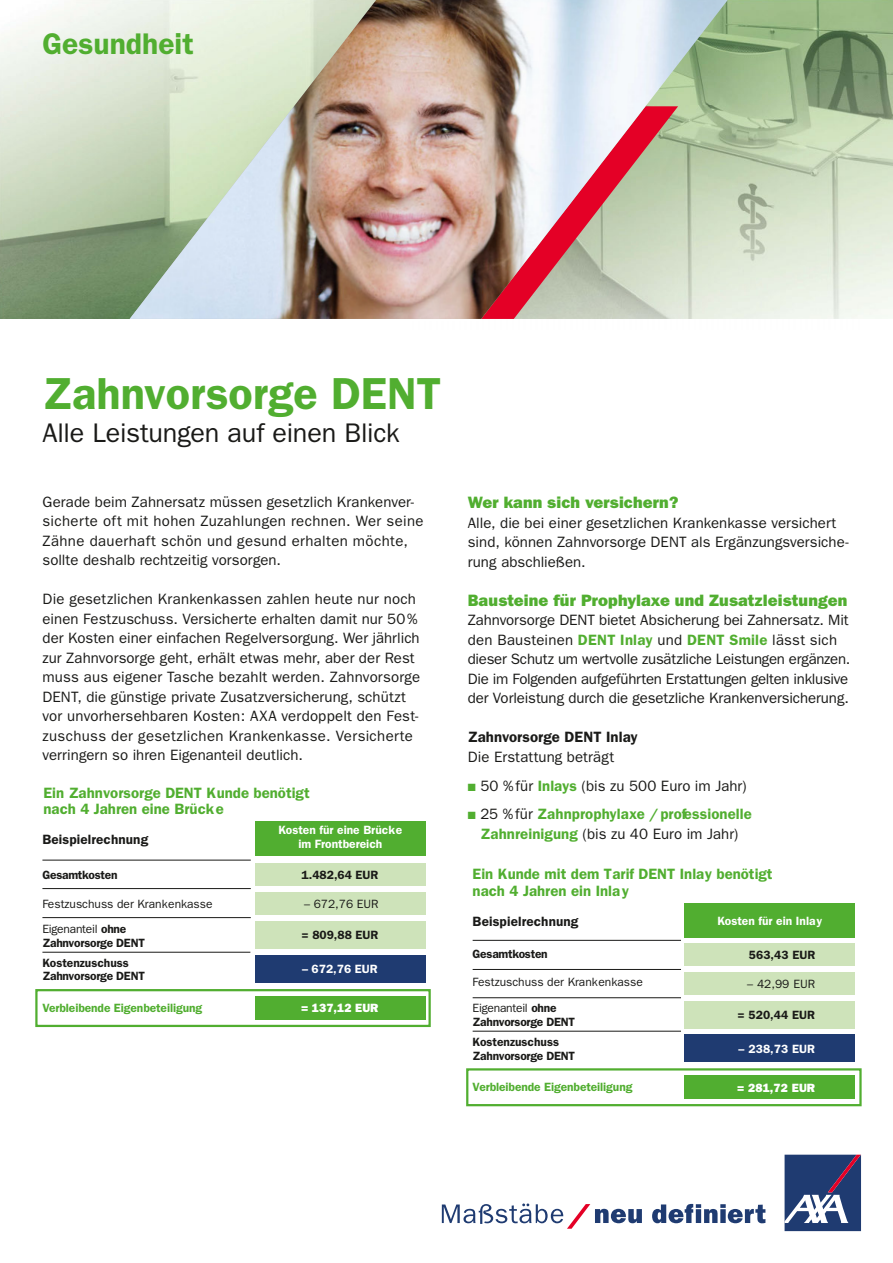
<style>
.page{position:relative;width:893px;height:1263px;background:#fff}
.page>*{position:absolute;margin:0;border:0;box-sizing:border-box;transform-origin:0 0}
.t1{font:600 45px "Franklin Gothic";color:#51ae30}
.t2{font:600 30px "Franklin Gothic";color:#51ae30}
.t3{font:27px "Franklin Gothic";letter-spacing:-.005em;color:#1a1a18}
.t4{font:800 16.5px "Franklin Gothic";letter-spacing:.005em;color:#51ae30}
.t5{font:15px/19.5px "Franklin Gothic";letter-spacing:.005em;color:#1a1a18}
.t6{font:600 15px/16.5px "Franklin Gothic";color:#51ae30}
.t7{font:600 15px/19.5px "Franklin Gothic";letter-spacing:.005em;color:#1a1a18}
.t8{font:600 13.5px "Franklin Gothic";letter-spacing:.01em;color:#1a1a18}
.t9{font:600 12px/13.5px "Franklin Gothic";letter-spacing:-.02em;color:#1a1a18}
.t10{font:12px "Franklin Gothic";color:#1a1a18}
.t11{font:600 12px/13.5px "Franklin Gothic";color:#fff;text-align:center}
.t12{font:600 12px "Franklin Gothic";letter-spacing:-.01em;color:#51ae30}
.t13{font:800 12px "Franklin Gothic";color:#fff}
.s1{font-weight:400}
.s2{font-weight:600;color:#51ae30}
.s3{color:#51ae30}
.s4{font-weight:400;color:#1a1a18}
</style>
<div class="page">
<img style="left:0;top:0;width:893px;height:319px">
<img style="left:744px;top:318px;width:149px;height:1px">
<img style="left:130px;top:0;width:614px;height:319px">
<div style="left:255px;top:863px;width:170px;height:23px;background:#cee3ba"></div>
<div style="left:255px;top:892px;width:170px;height:23px;background:#cee3ba"></div>
<div style="left:255px;top:921px;width:170px;height:27px;background:#cee3ba"></div>
<div style="left:255px;top:996px;width:170px;height:24px;background:#51ae30"></div>
<div style="left:255px;top:955px;width:170px;height:27px;background:#1f3b71"></div>
<div style="left:255px;top:822px;width:170px;height:34px;background:#51ae30"></div>
<svg style="left:652px;top:1204px;width:113px;height:19px"></svg>
<svg style="left:442px;top:1203px;width:200px;height:26px"></svg>
<svg style="left:785px;top:1155px;width:76px;height:76px;background:#465784"></svg>
<div style="left:35px;top:989px;width:396px;height:38px;border:2px solid #51ae30"></div>
<hr style="left:42px;top:888px;width:209px;height:1px;background:#1a1a18">
<hr style="left:42px;top:860px;width:209px;height:1px;background:#1a1a18">
<hr style="left:42px;top:917px;width:209px;height:1px;background:#1a1a18">
<hr style="left:42px;top:952px;width:208px;height:1px;background:#1a1a18">
<div style="left:466px;top:1068px;width:396px;height:38px;border:2px solid #51ae30"></div>
<hr style="left:473px;top:969px;width:208px;height:1px;background:#1a1a18">
<hr style="left:473px;top:940px;width:208px;height:1px;background:#1a1a18">
<hr style="left:473px;top:997px;width:208px;height:1px;background:#1a1a18">
<hr style="left:473px;top:1031px;width:208px;height:1px;background:#1a1a18">
<div style="left:685px;top:943px;width:170px;height:23px;background:#cee3ba"></div>
<div style="left:685px;top:972px;width:170px;height:23px;background:#cee3ba"></div>
<div style="left:685px;top:1001px;width:170px;height:27px;background:#cee3ba"></div>
<div style="left:685px;top:1075px;width:170px;height:24px;background:#51ae30"></div>
<div style="left:685px;top:1035px;width:170px;height:27px;background:#1f3b71"></div>
<div style="left:685px;top:903px;width:170px;height:35px;background:#51ae30"></div>
<p class="t2" style="left:43px;top:34px;width:153px">Gesundheit</p>
<p class="t1" style="left:43px;top:378px;width:400px">Zahnvorsorge DENT</p>
<p class="t3" style="left:43px;top:424px;width:359px">Alle Leistungen auf einen Blick</p>
<p class="t5" style="left:43px;top:493px;width:383px">Gerade beim Zahnersatz müssen gesetzlich Krankenver&shy;sicherte oft mit hohen Zuzahlungen rechnen. Wer seine Zähne dauerhaft schön und gesund erhalten möchte, sollte deshalb rechtzeitig vorsorgen.</p>
<p class="t5" style="left:43px;top:591px;width:379px">Die gesetzlichen Krankenkassen zahlen heute nur noch einen Festzuschuss. Versicherte erhalten damit nur 50% der Kosten einer einfachen Regelversorgung. Wer jährlich zur Zahnvorsorge geht, erhält etwas mehr, aber der Rest muss aus eigener Tasche bezahlt werden. Zahnvorsorge DENT, die günstige private Zusatzversicherung, schützt vor unvorhersehbaren Kosten: AXA verdoppelt den Fest&shy;zuschuss der gesetzlichen Krankenkasse. Versicherte verringern so ihren Eigenanteil deutlich.</p>
<p class="t6" style="left:43px;top:786px;width:268px">Ein Zahnvorsorge DENT Kunde benötigt nach 4 Jahren eine Brücke</p>
<p class="t8" style="left:42px;top:834px;width:107px">Beispielrechnung</p>
<p class="t11" style="left:278px;top:824px;width:125px">Kosten für eine Brücke im Frontbereich</p>
<p class="t9" style="left:302px;top:869px;width:78px">1.482,64 EUR</p>
<p class="t10" style="left:304px;top:899px;width:76px">– 672,76 EUR</p>
<p class="t9" style="left:302px;top:929px;width:78px">= 809,88 EUR</p>
<p class="t11" style="left:302px;top:963px;width:77px">– 672,76 EUR</p>
<p class="t13" style="left:301px;top:1004px;width:79px">= 137,12 EUR</p>
<p class="t9" style="left:42px;top:869px;width:77px">Gesamtkosten</p>
<p class="t10" style="left:42px;top:900px;width:172px">Festzuschuss der Krankenkasse</p>
<p class="t9" style="left:42px;top:923px;width:104px"><span class="s1">Eigenanteil</span> ohne<br>Zahnvorsorge DENT</p>
<p class="t9" style="left:42px;top:957px;width:104px">Kostenzuschuss<br>Zahnvorsorge DENT</p>
<p class="t12" style="left:42px;top:1004px;width:161px">Verbleibende Eigenbeteiligung</p>
<p class="t4" style="left:468px;top:497px;width:212px">Wer kann sich versichern?</p>
<p class="t5" style="left:468px;top:514px;width:383px">Alle, die bei einer gesetzlichen Krankenkasse versichert sind, können Zahnvorsorge DENT als Ergänzungsversiche&shy;rung abschließen.</p>
<p class="t4" style="left:468px;top:594px;width:381px">Bausteine für Prophylaxe und Zusatzleistungen</p>
<p class="t5" style="left:468px;top:611px;width:384px">Zahnvorsorge DENT bietet Absicherung bei Zahnersatz. Mit den Bausteinen <span class="s2">DENT Inlay</span> und <span class="s2">DENT Smile</span> lässt sich dieser Schutz um wertvolle zusätzliche Leistungen ergänzen.<br>Die im Folgenden aufgeführten Erstattungen gelten inklusive der Vorleistung durch die gesetzliche Krankenversicherung.</p>
<p class="t7" style="left:468px;top:728px;width:172px">Zahnvorsorge DENT Inlay<br><span class="s1">Die Erstattung beträgt</span></p>
<p class="t5" style="left:468px;top:777px;width:280px"><span class="s3">■</span> 50 % für <span class="s2">Inlays</span> (bis zu 500 Euro im Jahr)</p>
<p class="t6" style="left:468px;top:806px;width:286px;line-height:19.5px;text-align:center">■ <span class="s4">25 % für</span> Zahnprophylaxe / professionelle<br>Zahnreinigung <span class="s4">(bis zu 40 Euro im Jahr)</span></p>
<p class="t6" style="left:473px;top:867px;width:302px">Ein Kunde mit dem Tarif DENT Inlay benötigt nach 4 Jahren ein Inlay</p>
<p class="t8" style="left:473px;top:916px;width:107px">Beispielrechnung</p>
<p class="t11" style="left:717px;top:915px;width:106px">Kosten für ein Inlay</p>
<p class="t9" style="left:473px;top:948px;width:77px">Gesamtkosten</p>
<p class="t10" style="left:473px;top:978px;width:172px">Festzuschuss der Krankenkasse</p>
<p class="t9" style="left:473px;top:1003px;width:104px"><span class="s1">Eigenanteil</span> ohne<br>Zahnvorsorge DENT</p>
<p class="t9" style="left:473px;top:1036px;width:104px">Kostenzuschuss<br>Zahnvorsorge DENT</p>
<p class="t12" style="left:473px;top:1083px;width:161px">Verbleibende Eigenbeteiligung</p>
<p class="t9" style="left:749px;top:949px;width:68px">563,43 EUR</p>
<p class="t10" style="left:747px;top:980px;width:70px">– 42,99 EUR</p>
<p class="t9" style="left:737px;top:1009px;width:79px">= 520,44 EUR</p>
<p class="t11" style="left:739px;top:1043px;width:78px">– 238,73 EUR</p>
<p class="t13" style="left:737px;top:1083px;width:79px">= 281,72 EUR</p>
</div>
